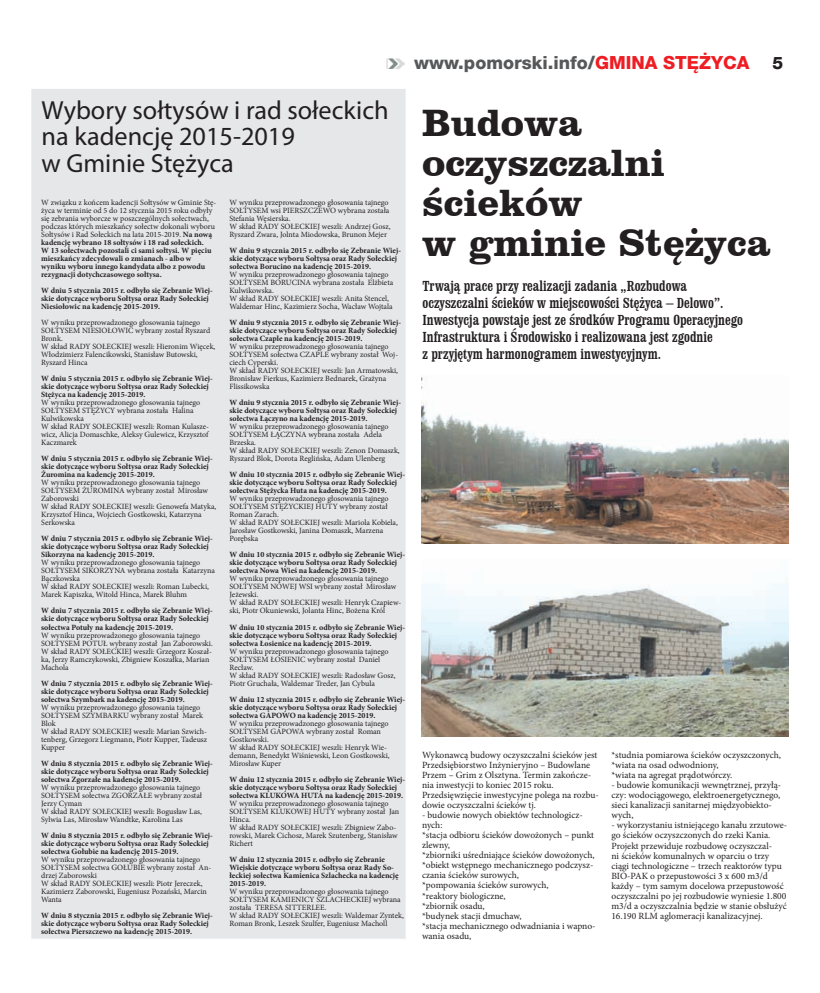
<style>
.page{position:relative;width:820px;height:993px;background:#fff}
.page>*{position:absolute;margin:0;border:0;box-sizing:border-box;transform-origin:0 0}
.t1{font:700 39px/40px "Clarendon L2";color:#231f20}
.t2{font:26.2px/26.2px "Myriad Pro";color:#231f20}
.t3{font:800 18px "Helvetica Neue LT Com";color:#57585a}
.t4{font:800 17px "Helvetica Neue LT Com";color:#231f20}
.t5{font:condensed 15px/17px "Clarendon L2";color:#231f20}
.t6{font:9.5px/10px "Minion Pro";color:#231f20}
.t7{font:8px/8px "Minion Pro";color:#231f20}
.t8{font:700 8px/8px "Minion Pro";color:#231f20}
.s1{color:#ee1d23}
.s2{font-weight:700}
</style>
<div class="page">
<div style="left:32px;top:89px;width:373px;height:849px;background:#e6e7e9"></div>
<img style="left:386px;top:59px;width:18px;height:10px">
<img style="left:421px;top:377px;width:367px;height:166px">
<img style="left:421px;top:584px;width:367px;height:152px">
<p class="t3" style="left:414px;top:52px;width:337px">www.pomorski.info/<span class="s1">GMINA STĘŻYCA</span></p>
<p class="t4" style="left:772px;top:53px;width:12px">5</p>
<p class="t2" style="left:42px;top:97px;width:348px">Wybory sołtysów i rad sołeckich na kadencję 2015-2019<br>w Gminie Stężyca</p>
<p class="t1" style="left:422px;top:101px;width:350px">Budowa oczyszczalni ścieków<br>w gminie Stężyca</p>
<p class="t5" style="left:422px;top:277px;width:322px">Trwają prace przy realizacji zadania „Rozbudowa oczyszczalni ścieków w miejscowości Stężyca – Delowo”.<br>Inwestycja powstaje jest ze środków Programu Operacyjnego Infrastruktura i Środowisko i realizowana jest zgodnie<br>z przyjętym harmonogramem inwestycyjnym.</p>
<p class="t7" style="left:41px;top:198px;width:177px">W związku z końcem kadencji Sołtysów w Gminie Stę&shy;życa w terminie od 5 do 12 stycznia 2015 roku odbyły się zebrania wyborcze w poszczególnych sołectwach, podczas których mieszkańcy sołectw dokonali wyboru Sołtysów i Rad Sołeckich na lata 2015-2019. <span class="s2">Na nową kadencję wybrano 18 sołtysów i 18 rad sołeckich.<br>W 13 sołectwach pozostali ci sami sołtysi. W pięciu mieszkańcy zdecydowali o zmianach - albo w wyniku wyboru innego kandydata albo z powodu rezygnacji dotychczasowego sołtysa.</span></p>
<p class="t8" style="left:41px;top:286px;width:173px">W dniu 5 stycznia 2015 r. odbyło się Zebranie Wiej&shy;skie dotyczące wyboru Sołtysa oraz Rady Sołeckiej<br>Niesiołowic na kadencję 2015-2019.</p>
<p class="t7" style="left:41px;top:318px;width:176px">W wyniku przeprowadzonego głosowania tajnego SOŁTYSEM NIESIOŁOWIC wybrany został Ryszard Bronk.<br>W skład RADY SOŁECKIEJ weszli: Hieronim Więcek, Włodzimierz Falencikowski, Stanisław Butowski, Ryszard Hinca</p>
<p class="t7" style="left:41px;top:374px;width:173px"><span class="s2">W dniu 5 stycznia 2015 r. odbyło się Zebranie Wiej&shy;skie dotyczące wyboru Sołtysa oraz Rady Sołeckiej Stężyca na kadencję 2015-2019.<br></span>W wyniku przeprowadzonego głosowania tajnego SOŁTYSEM STĘŻYCY wybrana została Halina Kulwikowska<br>W skład RADY SOŁECKIEJ weszli: Roman Kulasze&shy;wicz, Alicja Domaschke, Aleksy Gulewicz, Krzysztof Kaczmarek</p>
<p class="t7" style="left:41px;top:454px;width:177px"><span class="s2">W dniu 5 stycznia 2015 r. odbyło się Zebranie Wiej&shy;skie dotyczące wyboru Sołtysa oraz Rady Sołeckiej Żuromina na kadencję 2015-2019.<br></span>W wyniku przeprowadzonego głosowania tajnego SOŁTYSEM ŻUROMINA wybrany został Mirosław Zaborowski<br>W skład RADY SOŁECKIEJ weszli: Genowefa Matyka, Krzysztof Hinca, Wojciech Gostkowski, Katarzyna Serkowska</p>
<p class="t7" style="left:41px;top:534px;width:175px"><span class="s2">W dniu 7 stycznia 2015 r. odbyło się Zebranie Wiej&shy;skie dotyczące wyboru Sołtysa oraz Rady Sołeckiej Sikorzyna na kadencję 2015-2019.<br></span>W wyniku przeprowadzonego głosowania tajnego SOŁTYSEM SIKORZYNA wybrana została Katarzyna Bączkowska<br>W skład RADY SOŁECKIEJ weszli: Roman Lubecki, Marek Kapiszka, Witold Hinca, Marek Bluhm</p>
<p class="t7" style="left:41px;top:606px;width:173px"><span class="s2">W dniu 7 stycznia 2015 r. odbyło się Zebranie Wiej&shy;skie dotyczące wyboru Sołtysa oraz Rady Sołeckiej sołectwa Potuły na kadencję 2015-2019.<br></span>W wyniku przeprowadzonego głosowania tajnego SOŁTYSEM POTUŁ wybrany został Jan Zaborowski.<br>W skład RADY SOŁECKIEJ weszli: Grzegorz Koszał&shy;ka, Jerzy Ramczykowski, Zbigniew Koszałka, Marian Machola</p>
<p class="t7" style="left:41px;top:678px;width:173px"><span class="s2">W dniu 7 stycznia 2015 r. odbyło się Zebranie Wiej&shy;skie dotyczące wyboru Sołtysa oraz Rady Sołeckiej sołectwa Szymbark na kadencję 2015-2019.<br></span>W wyniku przeprowadzonego głosowania tajnego SOŁTYSEM SZYMBARKU wybrany został Marek Blok<br>W skład RADY SOŁECKIEJ weszli: Marian Szwich&shy;tenberg, Grzegorz Liegmann, Piotr Kupper, Tadeusz Kupper</p>
<p class="t7" style="left:41px;top:758px;width:173px"><span class="s2">W dniu 8 stycznia 2015 r. odbyło się Zebranie Wiej&shy;skie dotyczące wyboru Sołtysa oraz Rady Sołeckiej sołectwa Zgorzałe na kadencję 2015-2019.<br></span>W wyniku przeprowadzonego głosowania tajnego SOŁTYSEM sołectwa ZGORZAŁE wybrany został Jerzy Cyman<br>W skład RADY SOŁECKIEJ weszli: Bogusław Las, Sylwia Las, Mirosław Wandtke, Karolina Las</p>
<p class="t7" style="left:41px;top:830px;width:173px"><span class="s2">W dniu 8 stycznia 2015 r. odbyło się Zebranie Wiej&shy;skie dotyczące wyboru Sołtysa oraz Rady Sołeckiej sołectwa Gołubie na kadencję 2015-2019.<br></span>W wyniku przeprowadzonego głosowania tajnego SOŁTYSEM sołectwa GOŁUBIE wybrany został An&shy;drzej Zaborowski<br>W skład RADY SOŁECKIEJ weszli: Piotr Jereczek, Kazimierz Zaborowski, Eugeniusz Pozański, Marcin Wanta</p>
<p class="t8" style="left:41px;top:910px;width:173px">W dniu 8 stycznia 2015 r. odbyło się Zebranie Wiej&shy;skie dotyczące wyboru Sołtysa oraz Rady Sołeckiej sołectwa Pierszczewo na kadencję 2015-2019.</p>
<p class="t7" style="left:229px;top:198px;width:162px">W wyniku przeprowadzonego głosowania tajnego SOŁTYSEM wsi PIERSZCZEWO wybrana została Stefania Węsierska.<br>W skład RADY SOŁECKIEJ weszli: Andrzej Gosz, Ryszard Zwara, Jolnta Miodowska, Brunon Mejer</p>
<p class="t7" style="left:229px;top:246px;width:173px"><span class="s2">W dniu 9 stycznia 2015 r. odbyło się Zebranie Wiej&shy;skie dotyczące wyboru Sołtysa oraz Rady Sołeckiej sołectwa Borucino na kadencję 2015-2019.<br></span>W wyniku przeprowadzonego głosowania tajnego SOŁTYSEM BORUCINA wybrana została Elżbieta Kulwikowska.<br>W skład RADY SOŁECKIEJ weszli: Anita Stencel, Waldemar Hinc, Kazimierz Socha, Wacław Wojtala</p>
<p class="t7" style="left:229px;top:318px;width:173px"><span class="s2">W dniu 9 stycznia 2015 r. odbyło się Zebranie Wiej&shy;skie dotyczące wyboru Sołtysa oraz Rady Sołeckiej sołectwa Czaple na kadencję 2015-2019.<br></span>W wyniku przeprowadzonego głosowania tajnego SOŁTYSEM sołectwa CZAPLE wybrany został Woj&shy;ciech Cyperski.<br>W skład RADY SOŁECKIEJ weszli: Jan Armatowski, Bronisław Fierkus, Kazimierz Bednarek, Grażyna Flissikowska</p>
<p class="t7" style="left:229px;top:398px;width:173px"><span class="s2">W dniu 9 stycznia 2015 r. odbyło się Zebranie Wiej&shy;skie dotyczące wyboru Sołtysa oraz Rady Sołeckiej sołectwa Łączyno na kadencję 2015-2019.<br></span>W wyniku przeprowadzonego głosowania tajnego SOŁTYSEM ŁĄCZYNA wybrana została Adela Brzeska.<br>W skład RADY SOŁECKIEJ weszli: Zenon Domaszk, Ryszard Blok, Dorota Reglińska, Adam Ulenberg</p>
<p class="t7" style="left:229px;top:470px;width:177px"><span class="s2">W dniu 10 stycznia 2015 r. odbyło się Zebranie Wiej&shy;skie dotyczące wyboru Sołtysa oraz Rady Sołeckiej sołectwa Stężycka Huta na kadencję 2015-2019.<br></span>W wyniku przeprowadzonego głosowania tajnego SOŁTYSEM STĘŻYCKIEJ HUTY wybrany został Roman Zarach.<br>W skład RADY SOŁECKIEJ weszli: Mariola Kobiela, Jarosław Gostkowski, Janina Domaszk, Marzena Porębska</p>
<p class="t7" style="left:229px;top:550px;width:177px"><span class="s2">W dniu 10 stycznia 2015 r. odbyło się Zebranie Wiej&shy;skie dotyczące wyboru Sołtysa oraz Rady Sołeckiej sołectwa Nowa Wieś na kadencję 2015-2019.<br></span>W wyniku przeprowadzonego głosowania tajnego SOŁTYSEM NOWEJ WSI wybrany został Mirosław Jeżewski.<br>W skład RADY SOŁECKIEJ weszli: Henryk Czapiew&shy;ski, Piotr Okuniewski, Jolanta Hinc, Bożena Król</p>
<p class="t7" style="left:229px;top:622px;width:177px"><span class="s2">W dniu 10 stycznia 2015 r. odbyło się Zebranie Wiej&shy;skie dotyczące wyboru Sołtysa oraz Rady Sołeckiej sołectwa Łosienice na kadencję 2015-2019.<br></span>W wyniku przeprowadzonego głosowania tajnego SOŁTYSEM ŁOSIENIC wybrany został Daniel Recław.<br>W skład RADY SOŁECKIEJ weszli: Radosław Gosz, Piotr Gruchała, Waldemar Treder, Jan Cybula</p>
<p class="t7" style="left:229px;top:694px;width:177px"><span class="s2">W dniu 12 stycznia 2015 r. odbyło się Zebranie Wiej&shy;skie dotyczące wyboru Sołtysa oraz Rady Sołeckiej sołectwa GAPOWO na kadencję 2015-2019.<br></span>W wyniku przeprowadzonego głosowania tajnego SOŁTYSEM GAPOWA wybrany został Roman Gostkowski.<br>W skład RADY SOŁECKIEJ weszli: Henryk Wie&shy;demann, Benedykt Wiśniewski, Leon Gostkowski, Mirosław Kuper</p>
<p class="t7" style="left:229px;top:774px;width:177px"><span class="s2">W dniu 12 stycznia 2015 r. odbyło się Zebranie Wiej&shy;skie dotyczące wyboru Sołtysa oraz Rady Sołeckiej sołectwa KLUKOWA HUTA na kadencję 2015-2019.<br></span>W wyniku przeprowadzonego głosowania tajnego SOŁTYSEM KLUKOWEJ HUTY wybrany został Jan Hinca.<br>W skład RADY SOŁECKIEJ weszli: Zbigniew Zabo&shy;rowski, Marek Cichosz, Marek Szutenberg, Stanisław Richert</p>
<p class="t7" style="left:229px;top:854px;width:176px"><span class="s2">W dniu 12 stycznia 2015 r. odbyło się Zebranie Wiejskie dotyczące wyboru Sołtysa oraz Rady So&shy;łeckiej sołectwa Kamienica Szlachecka na kadencję 2015-2019.<br></span>W wyniku przeprowadzonego głosowania tajnego SOŁTYSEM KAMIENICY SZLACHECKIEJ wybrana została TERESA SITTERLEE.<br>W skład RADY SOŁECKIEJ weszli: Waldemar Zyntek, Roman Bronk, Leszek Szulfer, Eugeniusz Macholl</p>
<p class="t6" style="left:422px;top:750px;width:178px">Wykonawcą budowy oczyszczalni ścieków jest Przedsiębiorstwo Inżynieryjno – Budowlane Przem – Grim z Olsztyna. Termin zakończe&shy;nia inwestycji to koniec 2015 roku.<br>Przedsięwzięcie inwestycyjne polega na rozbu&shy;dowie oczyszczalni ścieków tj.</p>
<p class="t6" style="left:422px;top:810px;width:175px">- budowie nowych obiektów technologicz&shy;nych:<br>*stacja odbioru ścieków dowożonych – punkt zlewny,<br>*zbiorniki uśredniające ścieków dowożonych, *obiekt wstępnego mechanicznego podczysz&shy;czania ścieków surowych,<br>*pompowania ścieków surowych,<br>*reaktory biologiczne,<br>*zbiornik osadu,<br>*budynek stacji dmuchaw,<br>*stacja mechanicznego odwadniania i wapno&shy;wania osadu,</p>
<p class="t6" style="left:611px;top:750px;width:171px">*studnia pomiarowa ścieków oczyszczonych, *wiata na osad odwodniony,<br>*wiata na agregat prądotwórczy.</p>
<p class="t6" style="left:611px;top:780px;width:171px">- budowie komunikacji wewnętrznej, przyłą&shy;czy: wodociągowego, elektroenergetycznego, sieci kanalizacji sanitarnej międzyobiekto&shy;wych,</p>
<p class="t6" style="left:611px;top:820px;width:177px">- wykorzystaniu istniejącego kanału zrzutowe&shy;go ścieków oczyszczonych do rzeki Kania.<br>Projekt przewiduje rozbudowę oczyszczal-<br>ni ścieków komunalnych w oparciu o trzy ciągi technologiczne – trzech reaktorów typu BIO-PAK o przepustowości 3 x 600 m3/d każdy – tym samym docelowa przepustowość oczyszczalni po jej rozbudowie wyniesie 1.800 m3/d a oczyszczalnia będzie w stanie obsłużyć 16.190 RLM aglomeracji kanalizacyjnej.</p>
</div>
